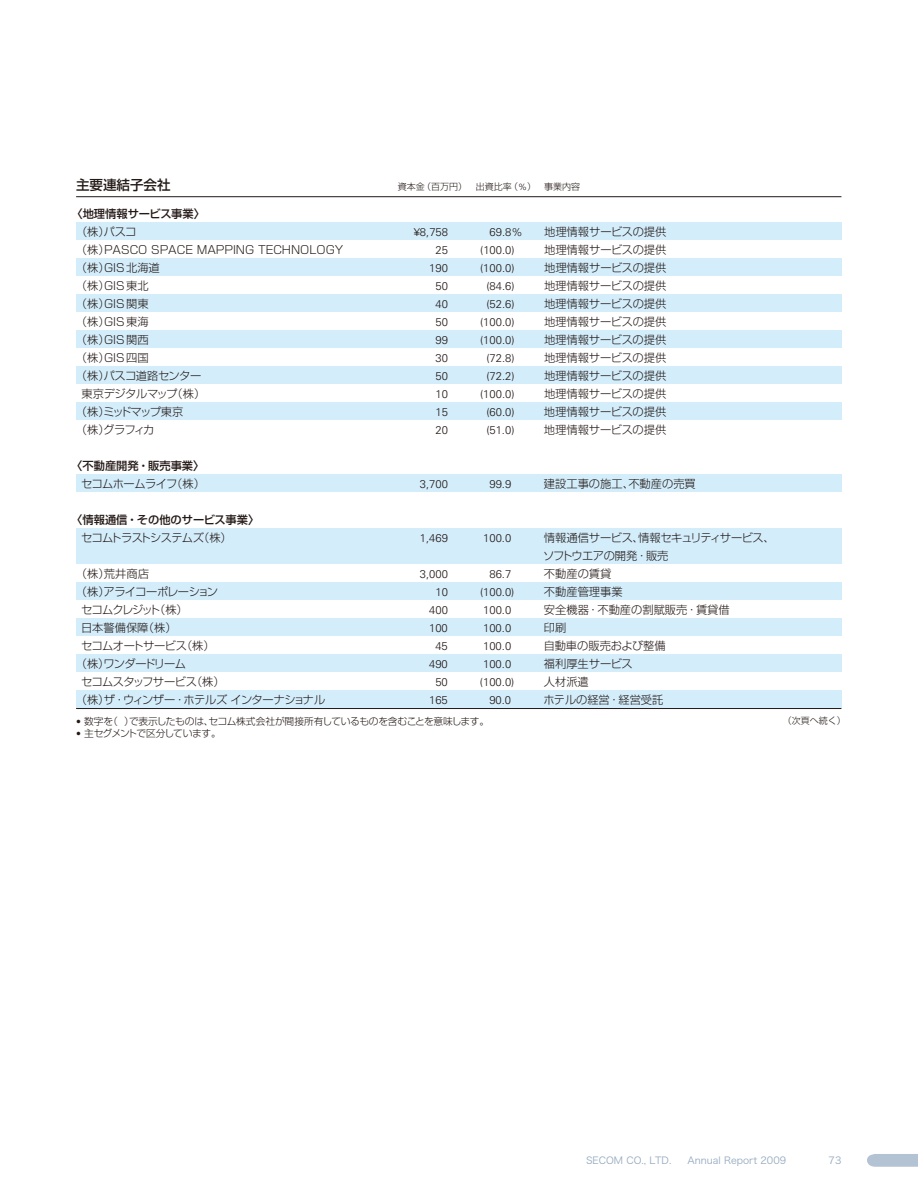
<style>
.page{position:relative;width:918px;height:1188px;background:#fff}
.page>*{position:absolute;margin:0;border:0;box-sizing:border-box;transform-origin:0 0}
.t1{font:500 13.5px "Shin Go Pro";color:#231916}
.t2{font:300 11.25px "Shin Go Pro";color:#231916}
.t3{font:300 11.25px "Univers";color:#231916}
.t4{font:300 11.25px "Shin Go Pro";letter-spacing:-.06em;color:#231916}
.t5{font:300 11.25px/18px "Shin Go Pro";letter-spacing:-.035em;color:#231916}
.t6{font:500 11.25px "Shin Go Pro";color:#231916}
.t7{font:300 11.25px "Shin Go Pro";letter-spacing:-.055em;color:#231916}
.t8{font:300 11.25px "Shin Go Pro";letter-spacing:-.065em;color:#231916}
.t9{font:300 11.25px "Shin Go Pro";letter-spacing:-.04em;color:#231916}
.t10{font:300 11.25px "Shin Go Pro";letter-spacing:-.15em;color:#231916}
.t11{font:300 11.25px "Shin Go Pro";letter-spacing:-.095em;color:#231916}
.t12{font:300 11.25px "Shin Go Pro";letter-spacing:-.075em;color:#231916}
.t13{font:300 9.75px "Shin Go Pro";letter-spacing:-.03em;color:#231916}
.t14{font:9.75px "Hira Kaku Pro W3";color:#94a9be}
.t15{font:300 9.75px "Shin Go Pro";letter-spacing:-.07em;color:#231916}
.t16{font:300 9px "Shin Go Pro";color:#231916}
.s1{font-family:"Univers"}
</style>
<div class="page">
<svg style="left:867px;top:1154px;width:51px;height:13px"></svg>
<div style="left:76px;top:222px;width:765px;height:18px;background:#d3edfb"></div>
<div style="left:76px;top:258px;width:765px;height:18px;background:#d3edfb"></div>
<div style="left:76px;top:294px;width:765px;height:18px;background:#d3edfb"></div>
<div style="left:76px;top:330px;width:765px;height:18px;background:#d3edfb"></div>
<div style="left:76px;top:366px;width:765px;height:18px;background:#d3edfb"></div>
<div style="left:76px;top:402px;width:765px;height:18px;background:#d3edfb"></div>
<div style="left:76px;top:474px;width:765px;height:18px;background:#d3edfb"></div>
<div style="left:76px;top:528px;width:765px;height:18px;background:#d3edfb"></div>
<div style="left:76px;top:546px;width:765px;height:18px;background:#d3edfb"></div>
<div style="left:76px;top:582px;width:765px;height:18px;background:#d3edfb"></div>
<div style="left:76px;top:618px;width:765px;height:18px;background:#d3edfb"></div>
<div style="left:76px;top:654px;width:765px;height:18px;background:#d3edfb"></div>
<div style="left:76px;top:690px;width:765px;height:18px;background:#d3edfb"></div>
<hr style="left:76px;top:196px;width:765px;height:1px;background:#231916">
<hr style="left:76px;top:708px;width:765px;height:1px;background:#231916">
<p class="t1" style="left:76px;top:174px;width:96px">主要連結子会社</p>
<p class="t16" style="left:398px;top:180px;width:184px">資本金（百万円） 出資比率（<span class="s1">%</span>） 事業内容</p>
<p class="t6" style="left:71px;top:205px;width:135px">〈地理情報サービス事業〉</p>
<p class="t2" style="left:76px;top:223px;width:62px">（株）パスコ</p>
<p class="t3" style="left:414px;top:225px;width:36px">¥8,758</p>
<p class="t3" style="left:490px;top:225px;width:35px">69.8%</p>
<p class="t2" style="left:544px;top:223px;width:124px">地理情報サービスの提供</p>
<p class="t2" style="left:76px;top:241px;width:46px">（株）PASC</p>
<p class="t2" style="left:138px;top:241px;width:31px">O SPAC</p>
<p class="t2" style="left:185px;top:241px;width:30px">E MAPPI</p>
<p class="t2" style="left:236px;top:241px;width:109px">NG TECHNOLOGY</p>
<p class="t3" style="left:436px;top:243px;width:14px">25</p>
<p class="t3" style="left:480px;top:243px;width:36px">(100.0)</p>
<p class="t2" style="left:544px;top:241px;width:124px">地理情報サービスの提供</p>
<p class="t2" style="left:76px;top:259px;width:85px">（株）GIS北海道</p>
<p class="t3" style="left:429px;top:261px;width:20px">190</p>
<p class="t3" style="left:480px;top:261px;width:36px">(100.0)</p>
<p class="t2" style="left:544px;top:259px;width:124px">地理情報サービスの提供</p>
<p class="t2" style="left:76px;top:277px;width:74px">（株）GIS東北</p>
<p class="t3" style="left:436px;top:279px;width:14px">50</p>
<p class="t3" style="left:486px;top:279px;width:30px">(84.6)</p>
<p class="t2" style="left:544px;top:277px;width:124px">地理情報サービスの提供</p>
<p class="t2" style="left:76px;top:295px;width:74px">（株）GIS関東</p>
<p class="t3" style="left:436px;top:297px;width:14px">40</p>
<p class="t3" style="left:486px;top:297px;width:30px">(52.6)</p>
<p class="t2" style="left:544px;top:295px;width:124px">地理情報サービスの提供</p>
<p class="t2" style="left:76px;top:313px;width:74px">（株）GIS東海</p>
<p class="t3" style="left:436px;top:315px;width:14px">50</p>
<p class="t3" style="left:480px;top:315px;width:36px">(100.0)</p>
<p class="t2" style="left:544px;top:313px;width:124px">地理情報サービスの提供</p>
<p class="t2" style="left:76px;top:331px;width:74px">（株）GIS関西</p>
<p class="t3" style="left:436px;top:333px;width:14px">99</p>
<p class="t3" style="left:480px;top:333px;width:36px">(100.0)</p>
<p class="t2" style="left:544px;top:331px;width:124px">地理情報サービスの提供</p>
<p class="t2" style="left:76px;top:349px;width:74px">（株）GIS四国</p>
<p class="t3" style="left:436px;top:351px;width:14px">30</p>
<p class="t3" style="left:486px;top:351px;width:30px">(72.8)</p>
<p class="t2" style="left:544px;top:349px;width:124px">地理情報サービスの提供</p>
<p class="t5" style="left:76px;top:366px;width:127px">（株）パスコ道路センター</p>
<p class="t3" style="left:436px;top:369px;width:14px">50</p>
<p class="t3" style="left:486px;top:369px;width:30px">(72.2)</p>
<p class="t2" style="left:544px;top:367px;width:124px">地理情報サービスの提供</p>
<p class="t9" style="left:82px;top:385px;width:125px">東京デジタルマップ（株）</p>
<p class="t3" style="left:436px;top:387px;width:14px">10</p>
<p class="t3" style="left:480px;top:387px;width:36px">(100.0)</p>
<p class="t2" style="left:544px;top:385px;width:124px">地理情報サービスの提供</p>
<p class="t10" style="left:76px;top:403px;width:109px">（株）ミッドマップ東京</p>
<p class="t3" style="left:435px;top:405px;width:14px">15</p>
<p class="t3" style="left:486px;top:405px;width:30px">(60.0)</p>
<p class="t2" style="left:544px;top:403px;width:124px">地理情報サービスの提供</p>
<p class="t2" style="left:76px;top:421px;width:80px">（株）グラフィカ</p>
<p class="t3" style="left:435px;top:423px;width:14px">20</p>
<p class="t3" style="left:486px;top:423px;width:30px">(51.0)</p>
<p class="t2" style="left:544px;top:421px;width:124px">地理情報サービスの提供</p>
<p class="t6" style="left:71px;top:457px;width:135px">〈不動産開発・販売事業〉</p>
<p class="t4" style="left:81px;top:475px;width:125px">セコムホームライフ（株）</p>
<p class="t3" style="left:420px;top:477px;width:30px">3,700</p>
<p class="t3" style="left:489px;top:477px;width:23px">99.9</p>
<p class="t2" style="left:544px;top:475px;width:153px">建設工事の施工、不動産の売買</p>
<p class="t6" style="left:71px;top:511px;width:189px">〈情報通信・その他のサービス事業〉</p>
<p class="t8" style="left:81px;top:529px;width:152px">セコムトラストシステムズ（株）</p>
<p class="t3" style="left:420px;top:531px;width:30px">1,469</p>
<p class="t3" style="left:483px;top:531px;width:30px">100.0</p>
<p class="t5" style="left:543px;top:528px;width:233px">情報通信サービス、情報セキュリティサービス、ソフトウエアの開発・販売</p>
<p class="t2" style="left:76px;top:565px;width:75px">（株）荒井商店</p>
<p class="t3" style="left:420px;top:567px;width:30px">3,000</p>
<p class="t3" style="left:489px;top:567px;width:23px">86.7</p>
<p class="t2" style="left:544px;top:565px;width:69px">不動産の賃貸</p>
<p class="t4" style="left:76px;top:583px;width:144px">（株）アライコーポレーション</p>
<p class="t3" style="left:435px;top:585px;width:14px">10</p>
<p class="t3" style="left:480px;top:585px;width:36px">(100.0)</p>
<p class="t2" style="left:544px;top:583px;width:80px">不動産管理事業</p>
<p class="t11" style="left:81px;top:601px;width:108px">セコムクレジット（株）</p>
<p class="t3" style="left:429px;top:603px;width:20px">400</p>
<p class="t3" style="left:483px;top:603px;width:30px">100.0</p>
<p class="t2" style="left:544px;top:601px;width:187px">安全機器・不動産の割賦販売・賃貸借</p>
<p class="t2" style="left:81px;top:619px;width:97px">日本警備保障（株）</p>
<p class="t3" style="left:429px;top:621px;width:20px">100</p>
<p class="t3" style="left:483px;top:621px;width:30px">100.0</p>
<p class="t2" style="left:544px;top:619px;width:24px">印刷</p>
<p class="t7" style="left:81px;top:637px;width:135px">セコムオートサービス（株）</p>
<p class="t3" style="left:435px;top:639px;width:14px">45</p>
<p class="t3" style="left:483px;top:639px;width:30px">100.0</p>
<p class="t2" style="left:544px;top:637px;width:124px">自動車の販売および整備</p>
<p class="t12" style="left:76px;top:655px;width:112px">（株）ワンダードリーム</p>
<p class="t3" style="left:429px;top:657px;width:20px">490</p>
<p class="t3" style="left:483px;top:657px;width:30px">100.0</p>
<p class="t2" style="left:544px;top:655px;width:91px">福利厚生サービス</p>
<p class="t7" style="left:81px;top:673px;width:145px">セコムスタッフサービス（株）</p>
<p class="t3" style="left:435px;top:675px;width:14px">50</p>
<p class="t3" style="left:480px;top:675px;width:36px">(100.0)</p>
<p class="t2" style="left:544px;top:673px;width:46px">人材派遣</p>
<p class="t4" style="left:76px;top:691px;width:251px">（株）ザ・ウィンザー・ホテルズ インターナショナル</p>
<p class="t3" style="left:429px;top:693px;width:20px">165</p>
<p class="t3" style="left:489px;top:693px;width:23px">90.0</p>
<p class="t2" style="left:543px;top:691px;width:122px">ホテルの経営・経営受託</p>
<p class="t13" style="left:76px;top:713px;width:415px"><span class="s1">•</span> 数字を（ ）で表示したものは、セコム株式会社が間接所有しているものを含むことを意味します。</p>
<p class="t16" style="left:783px;top:713px;width:64px">（次頁へ続く）</p>
<p class="t15" style="left:76px;top:725px;width:146px"><span class="s1">•</span> 主セグメントで区分しています。</p>
<p class="t14" style="left:586px;top:1152px;width:87px">SECOM CO., LTD.</p>
<p class="t14" style="left:688px;top:1152px;width:100px">Annual Report 2009</p>
<p class="t14" style="left:829px;top:1152px;width:14px">73</p>
</div>
